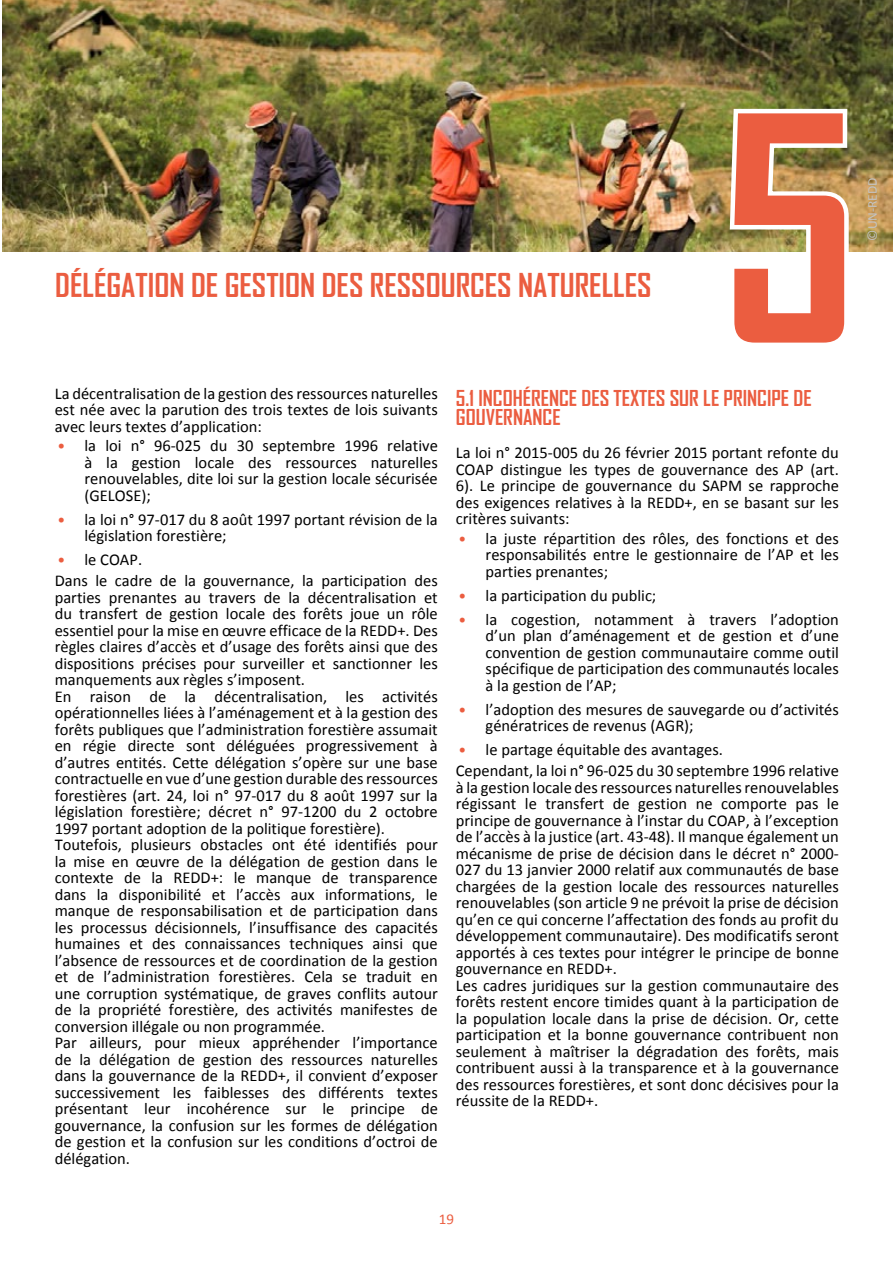
<style>
.page{position:relative;width:893px;height:1263px;background:#fff}
.page>*{position:absolute;margin:0;border:0;box-sizing:border-box;transform-origin:0 0}
.t1{font:700 300px "Agency FB";color:#eb5d40}
.t2{font:700 31.5px "Agency FB";color:#eb5d40}
.t3{font:700 21px/19.5px "Agency FB";color:#eb5d40}
.t4{font:16.5px/16.5px "Calibri";color:#000}
.t5{font:15px "Calibri";color:#eb5d40}
.t6{font:13.5px "Calibri";color:#c4c4c4}
.s1{font-size:15.75px;color:#eb5d40}
</style>
<div class="page">
<img style="left:3px;top:0;width:890px;height:252px">
<img style="left:725px;top:104px;width:128px;height:148px">
<h2 class="t2" style="left:55px;top:268px;width:598px">DÉLÉGATION DE GESTION DES RESSOURCES NATURELLES</h2>
<h1 class="t1" style="left:721px;top:63px;width:138px">5</h1>
<p class="t4" style="left:55px;top:384px;width:385px">La décentralisation de la gestion des ressources naturelles</p>
<p class="t4" style="left:55px;top:401px;width:385px">est née avec la parution des trois textes de lois suivants avec leurs textes d’application:</p>
<p class="t4" style="left:84px;top:437px;width:355px;text-align:justify;text-indent:-27px"><span class="s1">•</span> la loi n° 96-025 du 30 septembre 1996 relative à la gestion locale des ressources naturelles renouvelables, dite loi sur la gestion locale sécurisée (GELOSE);</p>
<p class="t4" style="left:84px;top:510px;width:355px;text-indent:-27px"><span class="s1">•</span> la loi n° 97-017 du 8 août 1997 portant révision de la législation forestière;</p>
<p class="t4" style="left:55px;top:548px;width:385px;line-height:21px"><span class="s1">•</span> le COAP.<br>Dans le cadre de la gouvernance, la participation des</p>
<p class="t4" style="left:55px;top:588px;width:385px">parties prenantes au travers de la décentralisation et du transfert de gestion locale des forêts joue un rôle essentiel pour la mise en œuvre efficace de la REDD+. Des règles claires d’accès et d’usage des forêts ainsi que des dispositions précises pour surveiller et sanctionner les manquements aux règles s’imposent.<br>En raison de la décentralisation, les activités opérationnelles liées à l’aménagement et à la gestion des forêts publiques que l’administration forestière assumait en régie directe sont déléguées progressivement à d’autres entités. Cette délégation s’opère sur une base contractuelle en vue d’une gestion durable des ressources forestières (art. 24, loi n° 97-017 du 8 août 1997 sur la législation forestière; décret n° 97-1200 du 2 octobre 1997 portant adoption de la politique forestière).<br>Toutefois, plusieurs obstacles ont été identifiés pour la mise en œuvre de la délégation de gestion dans le contexte de la REDD+: le manque de transparence dans la disponibilité et l’accès aux informations, le manque de responsabilisation et de participation dans les processus décisionnels, l’insuffisance des capacités humaines et des connaissances techniques ainsi que l’absence de ressources et de coordination de la gestion et de l’administration forestières. Cela se traduit en une corruption systématique, de graves conflits autour de la propriété forestière, des activités manifestes de conversion illégale ou non programmée.<br>Par ailleurs, pour mieux appréhender l’importance de la délégation de gestion des ressources naturelles dans la gouvernance de la REDD+, il convient d’exposer successivement les faiblesses des différents textes présentant leur incohérence sur le principe de gouvernance, la confusion sur les formes de délégation de gestion et la confusion sur les conditions d’octroi de délégation.</p>
<p class="t3" style="left:456px;top:388px;width:357px">5.1 INCOHÉRENCE DES TEXTES SUR LE PRINCIPE DE<br>GOUVERNANCE</p>
<p class="t4" style="left:456px;top:444px;width:385px;text-align:justify">La loi n° 2015-005 du 26 février 2015 portant refonte du COAP distingue les types de gouvernance des AP (art.<br>6). Le principe de gouvernance du SAPM se rapproche des exigences relatives à la REDD+, en se basant sur les critères suivants:</p>
<p class="t4" style="left:486px;top:529px;width:355px;text-align:justify;text-indent:-27px"><span class="s1">•</span> la juste répartition des rôles, des fonctions et des responsabilités entre le gestionnaire de l’AP et les parties prenantes;</p>
<p class="t4" style="left:459px;top:586px;width:199px"><span class="s1">•</span> la participation du public;</p>
<p class="t4" style="left:486px;top:610px;width:355px;text-align:justify;text-indent:-27px"><span class="s1">•</span> la cogestion, notamment à travers l’adoption d’un plan d’aménagement et de gestion et d’une convention de gestion communautaire comme outil spécifique de participation des communautés locales à la gestion de l’AP;</p>
<p class="t4" style="left:486px;top:700px;width:355px;text-indent:-27px"><span class="s1">•</span> l’adoption des mesures de sauvegarde ou d’activités génératrices de revenus (AGR);</p>
<p class="t4" style="left:456px;top:738px;width:385px;line-height:21px"><span class="s1">•</span> le partage équitable des avantages.<br>Cependant, la loi n° 96-025 du 30 septembre 1996 relative</p>
<p class="t4" style="left:456px;top:778px;width:385px">à la gestion locale des ressources naturelles renouvelables régissant le transfert de gestion ne comporte pas le principe de gouvernance à l’instar du COAP, à l’exception de l’accès à la justice (art. 43-48). Il manque également un mécanisme de prise de décision dans le décret n° 2000- 027 du 13 janvier 2000 relatif aux communautés de base chargées de la gestion locale des ressources naturelles renouvelables (son article 9 ne prévoit la prise de décision qu’en ce qui concerne l’affectation des fonds au profit du développement communautaire). Des modificatifs seront apportés à ces textes pour intégrer le principe de bonne gouvernance en REDD+.<br>Les cadres juridiques sur la gestion communautaire des forêts restent encore timides quant à la participation de la population locale dans la prise de décision. Or, cette participation et la bonne gouvernance contribuent non seulement à maîtriser la dégradation des forêts, mais contribuent aussi à la transparence et à la gouvernance des ressources forestières, et sont donc décisives pour la réussite de la REDD+.</p>
<p class="t5" style="left:439px;top:1210px;width:17px">19</p>
<p class="t6" style="left:864px;top:241px;width:65px;rotate:-90deg">©UN-REDD</p>
</div>
